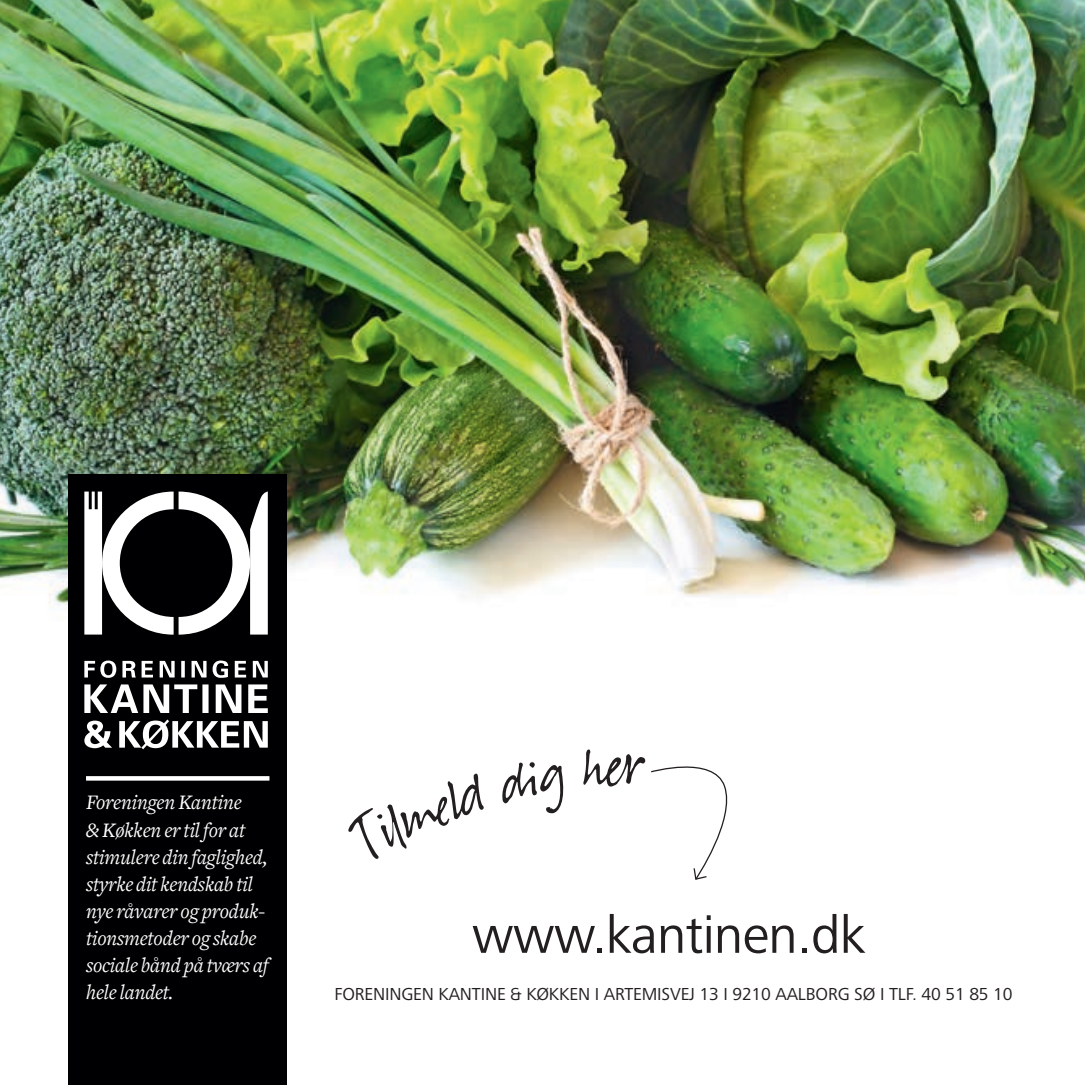
<style>
.page{position:relative;width:1085px;height:1085px;background:#fff}
.page>*{position:absolute;margin:0;border:0;box-sizing:border-box;transform-origin:0 0}
.t1{font:53.77px "Frutiger Next Pro";letter-spacing:-.01em;color:#231f20}
.t2{font:italic 21.38px/27px "Freight Text";letter-spacing:-.01em;color:#fff}
.t3{font:18px "Frutiger Next Pro";letter-spacing:-.01em;color:#231f20}
</style>
<div class="page">
<img style="left:0;top:0;width:1084px;height:606px">
<div style="left:68px;top:474px;width:219px;height:610px;background:#000002"></div>
<svg style="left:84px;top:491px;width:184px;height:143px"></svg>
<svg style="left:84px;top:684px;width:184px;height:29px"></svg>
<svg style="left:84px;top:660px;width:184px;height:17px"></svg>
<svg style="left:119px;top:719px;width:149px;height:30px"></svg>
<svg style="left:84px;top:720px;width:28px;height:28px"></svg>
<svg style="left:86px;top:776px;width:183px;height:4px"></svg>
<svg style="left:651px;top:766px;width:77px;height:114px"></svg>
<p class="t2" style="left:86px;top:789px;width:184px">Foreningen Kantine<br>&amp; Køkken er til for at stimulere din faglighed, styrke dit kendskab til nye råvarer og produk&shy;tionsmetoder og skabe sociale bånd på tværs af hele landet.</p>
<h1 class="t1" style="left:472px;top:903px;width:395px">www.kantinen.dk</h1>
<p class="t3" style="left:334px;top:983px;width:679px">FORENINGEN KANTINE &amp; KØKKEN I ARTEMISVEJ 13 I 9210 AALBORG SØ I TLF. 40 51 85 10</p>
</div>
